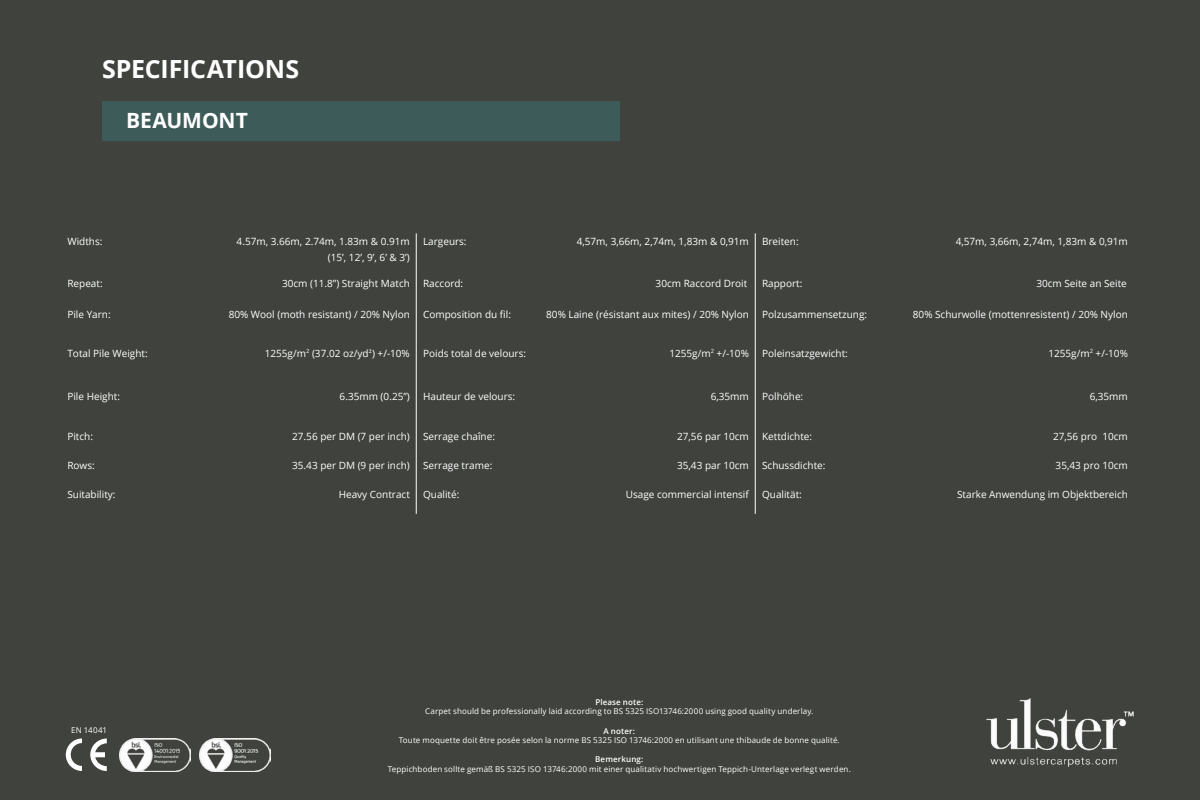
<style>
.page{position:relative;width:1200px;height:800px;background:#40423d}
.page>*{position:absolute;margin:0;border:0;box-sizing:border-box;transform-origin:0 0}
.t1{font:700 25px "Open Sans";letter-spacing:-.005em;color:#fff}
.t2{font:700 21px "Open Sans";letter-spacing:-.005em;color:#fff}
.t3{font:10px/16px "Open Sans";color:#fff;text-align:right}
.t4{font:8px "Open Sans";letter-spacing:.015em;color:#fff}
.t5{font:600 8px "Open Sans";letter-spacing:.015em;color:#fff}
.s1{font-family:"Minion Pro"}
</style>
<div class="page">
<div style="left:102px;top:101px;width:517px;height:40px;background:#3d5b58"></div>
<hr style="left:416px;top:233px;width:1px;height:281px;background:#fff">
<hr style="left:755px;top:233px;width:1px;height:281px;background:#fff">
<img style="left:987px;top:699px;width:147px;height:68px">
<svg style="left:66px;top:739px;width:16px;height:32px"></svg>
<svg style="left:90px;top:739px;width:17px;height:32px"></svg>
<img style="left:120px;top:738px;width:71px;height:33px">
<img style="left:199px;top:738px;width:71px;height:33px">
<h1 class="t1" style="left:102px;top:51px;width:199px">SPECIFICATIONS</h1>
<h2 class="t2" style="left:126px;top:106px;width:123px">BEAUMONT</h2>
<p class="t3" style="left:67px;top:233px;width:37px">Widths:</p>
<p class="t3" style="left:237px;top:233px;width:175px">4.57m, 3.66m, 2.74m, 1.83m &amp; 0.91m (15’, 12’, 9’, 6’ &amp; 3’)</p>
<p class="t3" style="left:423px;top:233px;width:45px">Largeurs:</p>
<p class="t3" style="left:577px;top:233px;width:174px">4,57m, 3,66m, 2,74m, 1,83m &amp; 0,91m</p>
<p class="t3" style="left:762px;top:233px;width:38px">Breiten:</p>
<p class="t3" style="left:956px;top:233px;width:174px">4,57m, 3,66m, 2,74m, 1,83m &amp; 0,91m</p>
<p class="t3" style="left:67px;top:275px;width:37px">Repeat:</p>
<p class="t3" style="left:282px;top:275px;width:129px">30cm (11.8”) Straight Match</p>
<p class="t3" style="left:423px;top:275px;width:42px">Raccord:</p>
<p class="t3" style="left:656px;top:275px;width:93px">30cm Raccord Droit</p>
<p class="t3" style="left:762px;top:275px;width:42px">Rapport:</p>
<p class="t3" style="left:1036px;top:275px;width:92px">30cm Seite an Seite</p>
<p class="t3" style="left:67px;top:306px;width:45px">Pile Yarn:</p>
<p class="t3" style="left:229px;top:306px;width:183px">80% Wool (moth resistant) / 20% Nylon</p>
<p class="t3" style="left:423px;top:306px;width:89px">Composition du fil:</p>
<p class="t3" style="left:546px;top:306px;width:204px">80% Laine (résistant aux mites) / 20% Nylon</p>
<p class="t3" style="left:762px;top:306px;width:107px">Polzusammensetzung:</p>
<p class="t3" style="left:913px;top:306px;width:217px">80% Schurwolle (mottenresistent) / 20% Nylon</p>
<p class="t3" style="left:67px;top:345px;width:82px">Total Pile Weight:</p>
<p class="t3" style="left:265px;top:345px;width:147px">1255g/m<sup>2</sup> (37.02 oz/yd<span class="s1">2</span>) +/-10%</p>
<p class="t3" style="left:423px;top:345px;width:105px">Poids total de velours:</p>
<p class="t3" style="left:669px;top:345px;width:81px">1255g/m<sup>2</sup> +/-10%</p>
<p class="t3" style="left:762px;top:345px;width:87px">Poleinsatzgewicht:</p>
<p class="t3" style="left:1048px;top:345px;width:81px">1255g/m<sup>2</sup> +/-10%</p>
<p class="t3" style="left:67px;top:388px;width:54px">Pile Height:</p>
<p class="t3" style="left:340px;top:388px;width:72px">6.35mm (0.25”)</p>
<p class="t3" style="left:423px;top:388px;width:94px">Hauteur de velours:</p>
<p class="t3" style="left:711px;top:388px;width:40px">6,35mm</p>
<p class="t3" style="left:762px;top:388px;width:43px">Polhöhe:</p>
<p class="t3" style="left:1090px;top:388px;width:40px">6,35mm</p>
<p class="t3" style="left:67px;top:428px;width:27px">Pitch:</p>
<p class="t3" style="left:292px;top:428px;width:119px">27.56 per DM (7 per inch)</p>
<p class="t3" style="left:423px;top:428px;width:73px">Serrage chaîne:</p>
<p class="t3" style="left:677px;top:428px;width:73px">27,56 par 10cm</p>
<p class="t3" style="left:762px;top:428px;width:52px">Kettdichte:</p>
<p class="t3" style="left:1053px;top:428px;width:76px">27,56 pro 10cm</p>
<p class="t3" style="left:67px;top:457px;width:29px">Rows:</p>
<p class="t3" style="left:292px;top:457px;width:119px">35.43 per DM (9 per inch)</p>
<p class="t3" style="left:423px;top:457px;width:71px">Serrage trame:</p>
<p class="t3" style="left:677px;top:457px;width:73px">35,43 par 10cm</p>
<p class="t3" style="left:762px;top:457px;width:65px">Schussdichte:</p>
<p class="t3" style="left:1056px;top:457px;width:74px">35,43 pro 10cm</p>
<p class="t3" style="left:67px;top:486px;width:50px">Suitability:</p>
<p class="t3" style="left:339px;top:486px;width:73px">Heavy Contract</p>
<p class="t3" style="left:423px;top:486px;width:38px">Qualité:</p>
<p class="t3" style="left:626px;top:486px;width:125px">Usage commercial intensif</p>
<p class="t3" style="left:762px;top:486px;width:41px">Qualität:</p>
<p class="t3" style="left:957px;top:486px;width:172px">Starke Anwendung im Objektbereich</p>
<p class="t4" style="left:71px;top:725px;width:37px">EN 14041</p>
<p class="t5" style="left:595px;top:696px;width:49px">Please note:</p>
<p class="t4" style="left:425px;top:706px;width:390px">Carpet should be professionally laid according to BS 5325 ISO13746:2000 using good quality underlay.</p>
<p class="t5" style="left:604px;top:725px;width:33px">A noter:</p>
<p class="t4" style="left:399px;top:735px;width:442px">Toute moquette doit être posée selon la norme BS 5325 ISO 13746:2000 en utilisant une thibaude de bonne qualité.</p>
<p class="t5" style="left:595px;top:754px;width:50px">Bemerkung:</p>
<p class="t4" style="left:388px;top:764px;width:464px">Teppichboden sollte gemäß BS 5325 ISO 13746:2000 mit einer qualitativ hochwertigen Teppich-Unterlage verlegt werden.</p>
</div>
